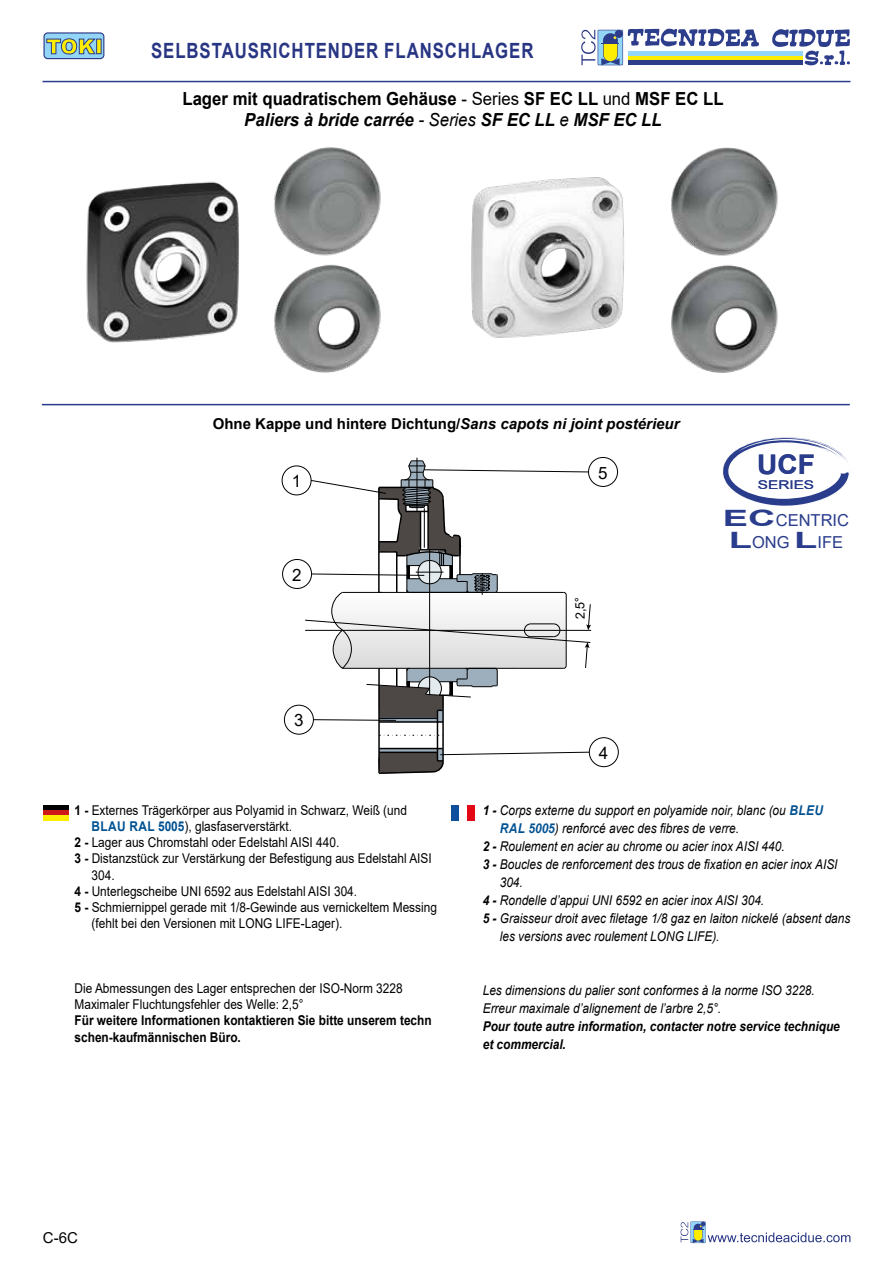
<style>
.page{position:relative;width:893px;height:1263px;background:#fff}
.page>*{position:absolute;margin:0;border:0;box-sizing:border-box;transform-origin:0 0}
.t1{font:700 27px "Arial";color:#2a3d8c;scale:1.04 1}
.t2{font:700 21px "Arial";letter-spacing:.055em;color:#283583;scale:.8 1}
.t3{font:700 18px/21.6px "Arial";color:#000;text-align:center;scale:.93 1}
.t4{font:16.95px "Arial";color:#000}
.t5{font:16.5px/22.8px "Arial";color:#2a3d8c;text-align:center}
.t6{font:700 15px "Arial";color:#000}
.t7{font:15px "Arial";color:#000}
.t8{font:italic 13.5px/18px "Arial";color:#000;scale:.88 1}
.t9{font:13.5px/16.2px "Arial";color:#000;scale:.88 1}
.t10{font:700 13.5px/16.2px "Arial";color:#000;scale:.88 1}
.t11{font:italic 700 13.5px/18px "Arial";color:#000;scale:.88 1}
.t12{font:12.75px "Arial";color:#000}
.t13{font:12px "Arial";color:#2a3d8c;scale:1.28 1}
.s1{font-weight:400}
.s2{font-style:italic}
.s3{font-weight:400;font-style:italic}
.s4{font-weight:700;font-size:22.5px}
.s5{font-weight:700}
.s6{font-weight:700;color:#005192}
</style>
<div class="page">
<hr style="left:43px;top:81px;width:807px;height:1px;background:#2a3d8c">
<svg style="left:581px;top:28px;width:179px;height:37px"></svg>
<svg style="left:772px;top:29px;width:78px;height:37px"></svg>
<hr style="left:628px;top:52px;width:174px;height:4px;background:#93d5f6">
<div style="left:628px;top:56px;width:174px;height:5px;background:#ffed00"></div>
<hr style="left:628px;top:61px;width:174px;height:4px;background:#2b3d8b">
<svg style="left:680px;top:1221px;width:170px;height:22px"></svg>
<div style="left:44px;top:33px;width:60px;height:26px;background:#93d5f6;border-radius:4px"></div>
<div style="left:43px;top:32px;width:61px;height:27px;border:1px solid #283583;border-radius:4px"></div>
<svg style="left:46px;top:38px;width:50px;height:17px"></svg>
<svg style="left:96px;top:39px;width:5px;height:15px"></svg>
<hr style="left:42px;top:404px;width:808px;height:1px;background:#2a3d8c">
<img style="left:86px;top:147px;width:692px;height:226px">
<hr style="left:417px;top:458px;width:1px;height:53px;background:#000">
<div style="left:282px;top:465px;width:29px;height:30px;border:1px solid #000;border-radius:50%"></div>
<div style="left:282px;top:559px;width:30px;height:30px;border:1px solid #000;border-radius:50%"></div>
<div style="left:284px;top:705px;width:30px;height:29px;border:1px solid #000;border-radius:50%"></div>
<div style="left:589px;top:737px;width:30px;height:30px;border:1px solid #000;border-radius:50%"></div>
<div style="left:588px;top:457px;width:30px;height:30px;border:1px solid #000;border-radius:50%"></div>
<svg style="left:305px;top:460px;width:286px;height:314px"></svg>
<svg style="left:723px;top:437px;width:127px;height:69px"></svg>
<div style="left:451px;top:805px;width:8px;height:15px;background:#0e4f9d"></div>
<div style="left:467px;top:805px;width:8px;height:15px;background:#e30613"></div>
<div style="left:43px;top:805px;width:26px;height:5px;background:#000"></div>
<div style="left:43px;top:810px;width:26px;height:5px;background:#cd1719"></div>
<div style="left:43px;top:815px;width:26px;height:5px;background:#ffed00"></div>
<h2 class="t2" style="left:151px;top:36px;width:480px">SELBSTAUSRICHTENDER FLANSCHLAGER</h2>
<h3 class="t3" style="left:182px;top:88px;width:583px">Lager mit quadratischem Gehäuse <span class="s1">- Series</span> SF EC LL <span class="s1">und</span> MSF EC LL<br><span class="s2">Paliers à bride carrée</span> <span class="s3">- Series</span> <span class="s2">SF EC LL</span> <span class="s3">e</span> <span class="s2">MSF EC LL</span></h3>
<p class="t6" style="left:213px;top:414px;width:468px">Ohne Kappe und hintere Dichtung/<span class="s2">Sans capots ni joint postérieur</span></p>
<p class="t4" style="left:292px;top:469px;width:11px">1</p>
<p class="t4" style="left:292px;top:563px;width:11px">2</p>
<p class="t4" style="left:294px;top:709px;width:11px">3</p>
<p class="t4" style="left:598px;top:461px;width:11px">5</p>
<p class="t12" style="left:572px;top:620px;width:24px;rotate:-92deg">2,5°</p>
<p class="t4" style="left:599px;top:741px;width:11px">4</p>
<h1 class="t1" style="left:757px;top:446px;width:57px">UCF</h1>
<p class="t13" style="left:758px;top:476px;width:46px">SERIES</p>
<p class="t5" style="left:723px;top:508px;width:128px"><span class="s4">EC</span>CENTRIC<br><span class="s4">L</span>ONG <span class="s4">L</span>IFE</p>
<p class="t9" style="left:75px;top:802px;width:379px"><span class="s5">1 -</span> Externes Trägerkörper aus Polyamid in Schwarz, Weiß (und</p>
<p class="t9" style="left:92px;top:818px;width:229px"><span class="s6">BLAU RAL 5005</span>), glasfaserverstärkt.</p>
<p class="t9" style="left:75px;top:834px;width:302px"><span class="s5">2 -</span> Lager aus Chromstahl oder Edelstahl AISI 440.</p>
<p class="t9" style="left:75px;top:850px;width:407px"><span class="s5">3 -</span> Distanzstück zur Verstärkung der Befestigung aus Edelstahl AISI</p>
<p class="t9" style="left:92px;top:867px;width:28px">304.</p>
<p class="t9" style="left:75px;top:883px;width:323px"><span class="s5">4 -</span> Unterlegscheibe UNI 6592 aus Edelstahl AISI 304.</p>
<p class="t9" style="left:75px;top:899px;width:413px"><span class="s5">5 -</span> Schmiernippel gerade mit 1/8-Gewinde aus vernickeltem Messing</p>
<p class="t9" style="left:92px;top:915px;width:287px">(fehlt bei den Versionen mit LONG LIFE-Lager).</p>
<p class="t9" style="left:75px;top:980px;width:374px">Die Abmessungen des Lager entsprechen der ISO-Norm 3228<br>Maximaler Fluchtungsfehler des Welle: 2,5°</p>
<p class="t10" style="left:75px;top:1013px;width:407px">Für weitere Informationen kontaktieren Sie bitte unserem techn schen-kaufmännischen Büro.</p>
<p class="t8" style="left:483px;top:801px;width:388px"><span class="s5">1 -</span> Corps externe du support en polyamide noir, blanc (ou <span class="s6">BLEU</span></p>
<p class="t8" style="left:500px;top:819px;width:273px"><span class="s6">RAL 5005</span>) renforcé avec des fibres de verre.</p>
<p class="t8" style="left:483px;top:837px;width:345px"><span class="s5">2 -</span> Roulement en acier au chrome ou acier inox AISI 440.</p>
<p class="t8" style="left:483px;top:855px;width:405px"><span class="s5">3 -</span> Boucles de renforcement des trous de fixation en acier inox AISI</p>
<p class="t8" style="left:500px;top:873px;width:28px">304.</p>
<p class="t8" style="left:483px;top:891px;width:321px"><span class="s5">4 -</span> Rondelle d’appui UNI 6592 en acier inox AISI 304.</p>
<p class="t8" style="left:483px;top:909px;width:419px"><span class="s5">5 -</span> Graisseur droit avec filetage 1/8 gaz en laiton nickelé (absent dans</p>
<p class="t8" style="left:500px;top:927px;width:251px">les versions avec roulement LONG LIFE).</p>
<p class="t8" style="left:483px;top:981px;width:379px">Les dimensions du palier sont conformes à la norme ISO 3228.<br>Erreur maximale d’alignement de l’arbre 2,5°.</p>
<p class="t11" style="left:483px;top:1017px;width:407px">Pour toute autre information, contacter notre service technique et commercial.</p>
<p class="t7" style="left:43px;top:1227px;width:36px">C-6C</p>
</div>
